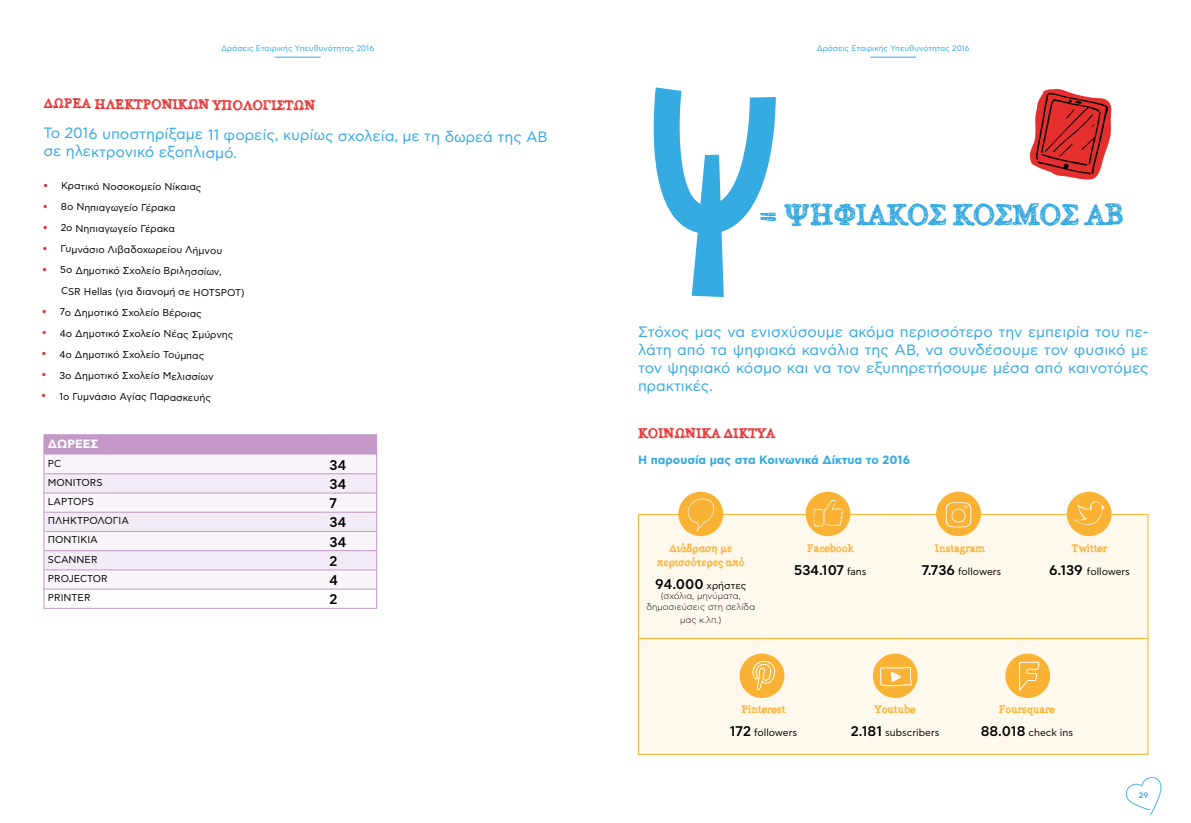
<style>
.page{position:relative;width:1191px;height:823px;background:#fff}
.page>*{position:absolute;margin:0;border:0;box-sizing:border-box;transform-origin:0 0}
.t1{font:30px "Alabama";letter-spacing:-.02em;color:#36a9e1}
.t2{font:15px/18px "CF Asty Std";color:#36a9e1}
.t3{font:14px "Alabama";color:#e52e2e}
.t4{font:500 14px "CF Asty Std";letter-spacing:.01em;color:#000}
.t5{font:700 12px "CF Asty Std";color:#36a9e1}
.t6{font:700 12px "CF Asty Std";color:#fff}
.t7{font:11px/13.2px "Alabama";color:#f9b234;text-align:center}
.t8{font:10px/21px "CF Asty Std";color:#000}
.t9{font:300 9px/10.8px "CF Asty Std";color:#000;text-align:center}
.t10{font:8px "CF Asty Std";color:#36a9e1}
.t11{font:500 8px "CF Asty Std";color:#36a9e1}
.s1{color:#e52e2e}
.s2{font-weight:500;font-size:14px}
.s3{font-weight:400;font-size:10px}
</style>
<div class="page">
<svg style="left:1126px;top:777px;width:35px;height:39px"></svg>
<hr style="left:43px;top:434px;width:282px;height:1px;background:#c498c6">
<hr style="left:325px;top:434px;width:52px;height:1px;background:#c498c6">
<svg style="left:43px;top:435px;width:334px;height:172px"></svg>
<hr style="left:43px;top:607px;width:282px;height:1px;background:#c498c6">
<hr style="left:325px;top:607px;width:52px;height:1px;background:#c498c6">
<div style="left:638px;top:513px;width:511px;height:242px;background:#fff8ed"></div>
<hr style="left:638px;top:637px;width:510px;height:1px;background:#f9b234">
<div style="left:678px;top:491px;width:45px;height:45px;background:#f9b234;border-radius:50%"></div>
<div style="left:805px;top:491px;width:45px;height:45px;background:#f9b234;border-radius:50%"></div>
<div style="left:936px;top:491px;width:45px;height:45px;background:#f9b234;border-radius:50%"></div>
<div style="left:1066px;top:491px;width:45px;height:45px;background:#f9b234;border-radius:50%"></div>
<svg style="left:653px;top:87px;width:123px;height:210px"></svg>
<svg style="left:1029px;top:89px;width:82px;height:90px"></svg>
<svg style="left:687px;top:498px;width:27px;height:33px"></svg>
<svg style="left:813px;top:500px;width:30px;height:26px"></svg>
<svg style="left:1073px;top:501px;width:31px;height:23px"></svg>
<div style="left:1005px;top:653px;width:45px;height:44px;background:#f9b234;border-radius:50%"></div>
<svg style="left:1019px;top:661px;width:21px;height:30px"></svg>
<div style="left:872px;top:653px;width:45px;height:44px;background:#f9b234;border-radius:50%"></div>
<svg style="left:880px;top:666px;width:32px;height:20px"></svg>
<div style="left:739px;top:653px;width:45px;height:44px;background:#f9b234;border-radius:50%"></div>
<svg style="left:752px;top:660px;width:23px;height:30px"></svg>
<svg style="left:945px;top:502px;width:26px;height:25px"></svg>
<hr style="left:870px;top:57px;width:46px;height:1px;background:#36a9e1">
<hr style="left:275px;top:57px;width:46px;height:1px;background:#36a9e1">
<p class="t10" style="left:221px;top:44px;width:155px">Δράσεις Εταιρικής Yπευθυνότητας 2016</p>
<p class="t10" style="left:816px;top:44px;width:155px">Δράσεις Εταιρικής Yπευθυνότητας 2016</p>
<h3 class="t3" style="left:44px;top:93px;width:273px;rotate:1deg">ΔΩΡΕΆ ΗΛΕΚΤΡΟΝΙΚΏΝ ΥΠΟΛΟΓΙΣΤΏΝ</h3>
<h2 class="t2" style="left:44px;top:122px;width:506px;line-height:19.3px;rotate:1deg">Το 2016 υποστηρίξαμε 11 φορείς, κυρίως σχολεία, με τη δωρεά της ΑΒ σε ηλεκτρονικό εξοπλισμό.</h2>
<p class="t8" style="left:43px;top:175px;width:160px;rotate:1deg"><span class="s1">•</span> Κρατικό Νοσοκομείο Νίκαιας</p>
<p class="t8" style="left:43px;top:196px;width:134px;rotate:1deg"><span class="s1">•</span> 8ο Νηπιαγωγείο Γέρακα</p>
<p class="t8" style="left:43px;top:217px;width:134px;rotate:1deg"><span class="s1">•</span> 2ο Νηπιαγωγείο Γέρακα</p>
<p class="t8" style="left:43px;top:237px;width:181px;rotate:1deg"><span class="s1">•</span> Γυμνάσιο Λιβαδοχωρείου Λήμνου</p>
<p class="t8" style="left:62px;top:259px;width:185px;text-indent:-19px;rotate:1deg"><span class="s1">•</span> 5ο Δημοτικό Σχολείο Βριλησσίων,<br>CSR Hellas (για διανομή σε HOTSPOT)</p>
<p class="t8" style="left:42px;top:301px;width:161px;rotate:1deg"><span class="s1">•</span> 7ο Δημοτικό Σχολείο Βέροιας</p>
<p class="t8" style="left:42px;top:321px;width:193px;rotate:1deg"><span class="s1">•</span> 4ο Δημοτικό Σχολείο Νέας Σμύρνης</p>
<p class="t8" style="left:42px;top:343px;width:164px;rotate:1deg"><span class="s1">•</span> 4ο Δημοτικό Σχολείο Τούμπας</p>
<p class="t8" style="left:42px;top:363px;width:174px;rotate:1deg"><span class="s1">•</span> 3ο Δημοτικό Σχολείο Μελισσίων</p>
<p class="t8" style="left:41px;top:385px;width:171px;rotate:1deg"><span class="s1">•</span> 1ο Γυμνάσιο Αγίας Παρασκευής</p>
<p class="t6" style="left:48px;top:437px;width:52px">ΔΩΡΕΕΣ</p>
<p class="t8" style="left:48px;top:452px;width:15px">PC</p>
<h3 class="t4" style="left:329px;top:456px;width:18px">34</h3>
<p class="t8" style="left:48px;top:472px;width:56px">MONITORS</p>
<h3 class="t4" style="left:329px;top:476px;width:18px">34</h3>
<p class="t8" style="left:48px;top:491px;width:47px">LAPTOPS</p>
<h3 class="t4" style="left:329px;top:495px;width:9px">7</h3>
<p class="t8" style="left:48px;top:510px;width:83px">ΠΛΗΚΤΡΟΛΟΓΙΑ</p>
<h3 class="t4" style="left:329px;top:514px;width:18px">34</h3>
<p class="t8" style="left:48px;top:529px;width:51px">ΠΟΝΤΙΚΙΑ</p>
<h3 class="t4" style="left:329px;top:533px;width:18px">34</h3>
<p class="t8" style="left:48px;top:548px;width:51px">SCANNER</p>
<h3 class="t4" style="left:329px;top:552px;width:9px">2</h3>
<p class="t8" style="left:48px;top:568px;width:61px">PROJECTOR</p>
<h3 class="t4" style="left:329px;top:572px;width:10px">4</h3>
<p class="t8" style="left:48px;top:587px;width:44px">PRINTER</p>
<h3 class="t4" style="left:329px;top:591px;width:9px">2</h3>
<h1 class="t1" style="left:758px;top:196px;width:367px">= ΨΗΦΙΑΚΟΣ ΚΟΣΜΟΣ ΑΒ</h1>
<h2 class="t2" style="left:638px;top:323px;width:512px;text-align:justify">Στόχος μας να ενισχύσουμε ακόμα περισσότερο την εμπειρία του πε&shy;λάτη από τα ψηφιακά κανάλια της ΑΒ, να συνδέσουμε τον φυσικό με τον ψηφιακό κόσμο και να τον εξυπηρετήσουμε μέσα από καινοτόμες πρακτικές.</h2>
<h3 class="t3" style="left:638px;top:424px;width:139px">ΚΟΙΝΩΝΙΚΆ ΔΊΚΤΥΑ</h3>
<p class="t5" style="left:638px;top:452px;width:274px">H παρουσία μας στα Κοινωνικά Δίκτυα το 2016</p>
<p class="t7" style="left:657px;top:542px;width:89px">Διάδραση με περισσότερες από</p>
<p class="t8" style="left:655px;top:574px;width:92px"><span class="s2">94.000</span> χρήστες</p>
<p class="t9" style="left:646px;top:590px;width:110px">(σχόλια, μηνύματα, δημοσιεύσεις στη σελίδα</p>
<p class="t9" style="left:680px;top:614px;width:43px">μας κ.λπ.)</p>
<p class="t7" style="left:807px;top:542px;width:48px">Facebook</p>
<h3 class="t4" style="left:794px;top:562px;width:74px">534.107 <span class="s3">fans</span></h3>
<p class="t7" style="left:935px;top:542px;width:52px">Instagram</p>
<p class="t8" style="left:921px;top:561px;width:81px"><span class="s2">7.736</span> followers</p>
<p class="t7" style="left:1071px;top:542px;width:37px">Twitter</p>
<p class="t8" style="left:1049px;top:561px;width:82px"><span class="s2">6.139</span> followers</p>
<p class="t7" style="left:741px;top:702px;width:45px">Pinterest</p>
<p class="t8" style="left:730px;top:721px;width:69px"><span class="s2">172</span> followers</p>
<p class="t7" style="left:875px;top:702px;width:42px">Youtube</p>
<p class="t8" style="left:851px;top:721px;width:90px"><span class="s2">2.181</span> subscribers</p>
<p class="t7" style="left:999px;top:702px;width:57px">Foursquare</p>
<p class="t8" style="left:980px;top:721px;width:94px"><span class="s2">88.018</span> check ins</p>
<p class="t11" style="left:1139px;top:790px;width:11px">29</p>
</div>
